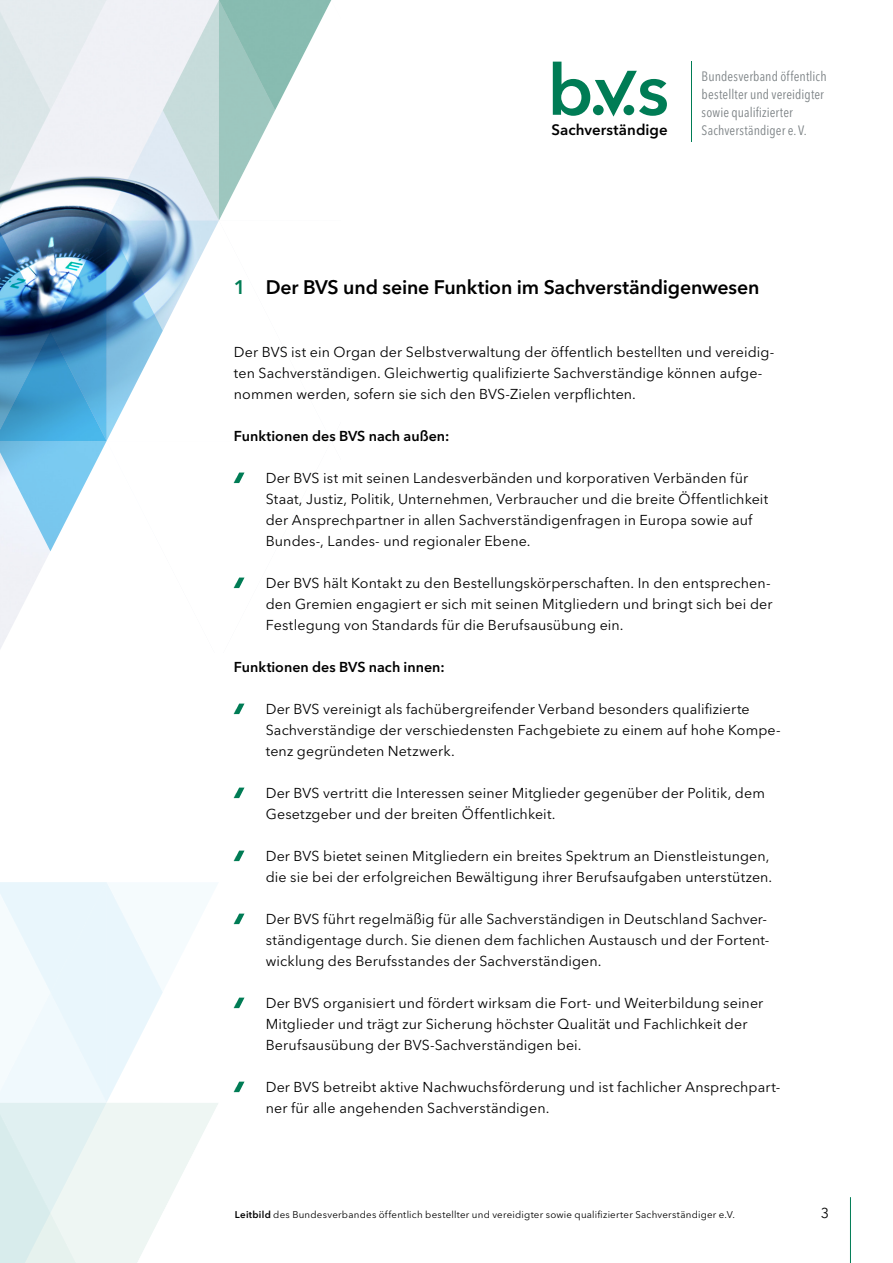
<style>
.page{position:relative;width:893px;height:1263px;background:#fff}
.page>*{position:absolute;margin:0;border:0;box-sizing:border-box;transform-origin:0 0}
.t1{font:600 19.5px "Avenir Next LT Pro";letter-spacing:-.01em;color:#000}
.t2{font:600 15px "Avenir Next LT Pro";letter-spacing:.005em;color:#000}
.t3{font:14.25px/21px "Avenir Next LT Pro";letter-spacing:.005em;color:#000}
.t4{font:600 14.25px "Avenir Next LT Pro";color:#000}
.t5{font:condensed 13.5px/18px "Avenir Next LT Pro";letter-spacing:.01em;color:#7d8386}
.t6{font:9.75px "Avenir Next LT Pro";letter-spacing:.025em;color:#000}
.s1{color:#007c55}
.s2{font-weight:600}
</style>
<div class="page">
<svg style="left:0;top:551px;width:51px;height:98px;fill:#f5f5f9"></svg>
<svg style="left:553px;top:62px;width:114px;height:55px"></svg>
<hr style="left:691px;top:62px;width:1px;height:80px;background:#007c55">
<svg style="left:0;top:0;width:331px;height:551px"></svg>
<svg style="left:234px;top:578px;width:10px;height:10px"></svg>
<svg style="left:234px;top:704px;width:10px;height:10px"></svg>
<svg style="left:234px;top:788px;width:10px;height:10px"></svg>
<svg style="left:234px;top:851px;width:10px;height:10px"></svg>
<svg style="left:0;top:882px;width:851px;height:381px"></svg>
<p class="t2" style="left:552px;top:121px;width:117px">Sachverständige</p>
<p class="t5" style="left:702px;top:67px;width:127px">Bundesverband öffentlich bestellter und vereidigter sowie qualifizierter<br>Sachverständiger e. V.</p>
<h1 class="t1" style="left:234px;top:275px;width:527px"><span class="s1">1</span> Der BVS und seine Funktion im Sachverständigenwesen</h1>
<p class="t3" style="left:234px;top:341px;width:542px">Der BVS ist ein Organ der Selbstverwaltung der öffentlich bestellten und vereidig&shy;ten Sachverständigen. Gleichwertig qualifizierte Sachverständige können aufge&shy;nommen werden, sofern sie sich den BVS-Zielen verpflichten.</p>
<p class="t4" style="left:234px;top:427px;width:217px">Funktionen des BVS nach außen:</p>
<p class="t3" style="left:266px;top:467px;width:504px">Der BVS ist mit seinen Landesverbänden und korporativen Verbänden für Staat, Justiz, Politik, Unternehmen, Verbraucher und die breite Öffentlichkeit der Ansprechpartner in allen Sachverständigenfragen in Europa sowie auf Bundes-, Landes- und regionaler Ebene.</p>
<p class="t3" style="left:266px;top:572px;width:508px">Der BVS hält Kontakt zu den Bestellungskörperschaften. In den entsprechen&shy;den Gremien engagiert er sich mit seinen Mitgliedern und bringt sich bei der<br>Festlegung von Standards für die Berufsausübung ein.</p>
<p class="t4" style="left:234px;top:658px;width:212px">Funktionen des BVS nach innen:</p>
<p class="t3" style="left:266px;top:698px;width:516px">Der BVS vereinigt als fachübergreifender Verband besonders qualifizierte<br>Sachverständige der verschiedensten Fachgebiete zu einem auf hohe Kompe&shy;tenz gegründeten Netzwerk.</p>
<p class="t3" style="left:266px;top:783px;width:501px">Der BVS vertritt die Interessen seiner Mitglieder gegenüber der Politik, dem<br>Gesetzgeber und der breiten Öffentlichkeit.</p>
<p class="t3" style="left:266px;top:845px;width:508px">Der BVS bietet seinen Mitgliedern ein breites Spektrum an Dienstleistungen, die sie bei der erfolgreichen Bewältigung ihrer Berufsaufgaben unterstützen.</p>
<p class="t3" style="left:266px;top:908px;width:505px">Der BVS führt regelmäßig für alle Sachverständigen in Deutschland Sachver&shy;ständigentage durch. Sie dienen dem fachlichen Austausch und der Fortent&shy;wicklung des Berufsstandes der Sachverständigen.</p>
<p class="t3" style="left:266px;top:993px;width:499px">Der BVS organisiert und fördert wirksam die Fort- und Weiterbildung seiner<br>Mitglieder und trägt zur Sicherung höchster Qualität und Fachlichkeit der<br>Berufsausübung der BVS-Sachverständigen bei.</p>
<p class="t3" style="left:266px;top:1077px;width:516px">Der BVS betreibt aktive Nachwuchsförderung und ist fachlicher Ansprechpart&shy;ner für alle angehenden Sachverständigen.</p>
<p class="t6" style="left:235px;top:1209px;width:501px"><span class="s2">Leitbild</span> des Bundesverbandes öffentlich bestellter und vereidigter sowie qualifizierter Sachverständiger e.V.</p>
<p class="t3" style="left:821px;top:1202px;width:10px">3</p>
</div>
